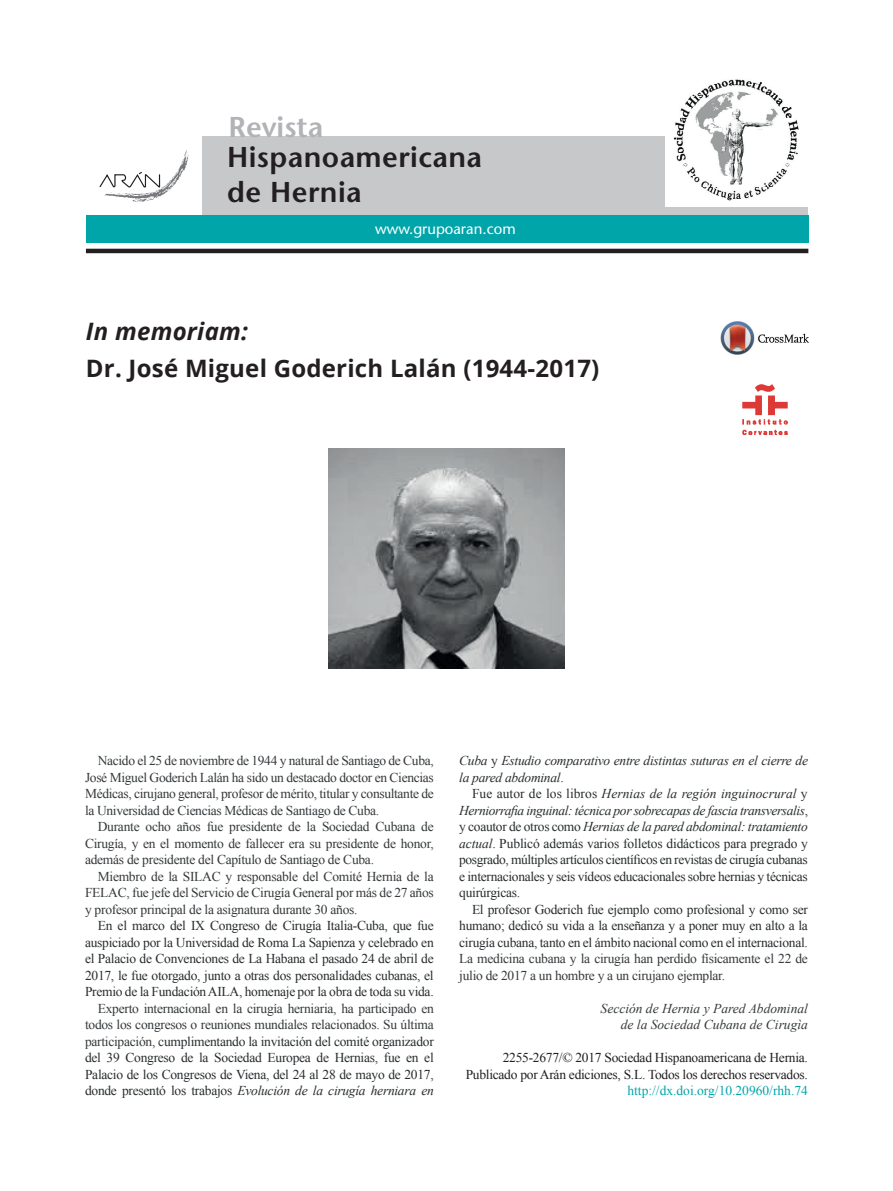
<style>
.page{position:relative;width:893px;height:1191px;background:#fff}
.page>*{position:absolute;margin:0;border:0;box-sizing:border-box;transform-origin:0 0}
.t1{font:600 28.65px/34.3px "Stone Sans Std";letter-spacing:.015em;color:#231f20}
.t2{font:600 28.65px "Stone Sans Std";color:#b2b3b7}
.t3{font:700 24px "Open Sans";letter-spacing:.01em;color:#231f20}
.t4{font:italic 700 24px "Open Sans";letter-spacing:.01em;color:#231f20}
.t5{font:500 15px "Stone Sans Std";color:#fff}
.t6{font:13.5px/16.5px "Times New Roman";letter-spacing:-.02em;color:#292d2f;text-align:justify}
.t7{font:13.5px/16.5px "Times New Roman";letter-spacing:-.02em;color:#35393b;text-align:justify}
.t8{font:13.5px/16.5px "Times New Roman";letter-spacing:-.02em;color:#231f20;text-align:right}
.t9{font:italic 13.5px/16.5px "Times New Roman";letter-spacing:-.02em;color:#292d2f}
.t10{font:italic 13.5px/16.5px "Times New Roman";color:#35393b;text-align:right}
.t11{font:13.5px "Times New Roman";color:#00a5aa}
.s1{color:#35393b}
.s2{font-style:italic}
.s3{font-style:normal}
</style>
<div class="page">
<div style="left:202px;top:137px;width:606px;height:78px;background:#c7c8ca"></div>
<div style="left:86px;top:215px;width:722px;height:27px;background:#00a5aa"></div>
<img style="left:665px;top:79px;width:143px;height:128px">
<hr style="left:86px;top:249px;width:722px;height:4px;background:#231f20">
<img style="left:721px;top:321px;width:88px;height:34px">
<img style="left:742px;top:384px;width:46px;height:51px">
<svg style="left:99px;top:150px;width:90px;height:52px"></svg>
<img style="left:329px;top:449px;width:235px;height:220px">
<h1 class="t2" style="left:229px;top:110px;width:96px">Revista</h1>
<h1 class="t1" style="left:227px;top:140px;width:256px">Hispanoamericana de Hernia</h1>
<p class="t5" style="left:375px;top:220px;width:142px">www.grupoaran.com</p>
<h2 class="t4" style="left:86px;top:314px;width:163px">In memoriam:</h2>
<h2 class="t3" style="left:86px;top:352px;width:515px">Dr. José Miguel Goderich Lalán (1944-2017)</h2>
<p class="t7" style="left:85px;top:752px;width:350px;text-indent:13px">Nacido el 25 de noviembre de 1944 y natural de Santiago de Cuba, José Miguel Goderich Lalán ha sido un destacado doctor en Ciencias Médicas, cirujano general, profesor de mérito, titular y consultante de la Universidad de Ciencias Médicas de Santiago de Cuba.</p>
<p class="t7" style="left:85px;top:818px;width:350px;text-indent:13px">Durante ocho años fue presidente de la Sociedad Cubana de Cirugía, y en el momento de fallecer era su presidente de honor, además de presidente del Capítulo de Santiago de Cuba.</p>
<p class="t7" style="left:85px;top:867px;width:350px;text-indent:13px">Miembro de la SILAC y responsable del Comité Hernia de la FELAC, fue jefe del Servicio de Cirugía General por más de 27 años y profesor principal de la asignatura durante 30 años.</p>
<p class="t6" style="left:85px;top:917px;width:350px;text-indent:13px">En el marco del IX Congreso de Cirugía Italia-Cuba, que fue auspiciado por la Universidad de Roma La Sapienza y celebrado en el Palacio de Convenciones de La Habana el pasado 24 de abril de 2017, le fue otorgado, junto a otras dos personalidades cubanas, el Premio de la Fundación AILA, homenaje por la obra de toda su vida.</p>
<p class="t6" style="left:85px;top:999px;width:350px;text-indent:13px"><span class="s1">Experto internacional en la cirugía herniaria, ha participado en todos los congresos o reuniones mundiales relacionados. Su última participación, c</span>umplimentando la invitación del comité organizador del 39 Congreso de la Sociedad Europea de Hernias, fue en el Palacio de los Congresos de Viena, del 24 al 28 de mayo de 2017, donde presentó los trabajos <span class="s2">Evolución de la cirugía herniara en</span></p>
<p class="t9" style="left:459px;top:752px;width:350px">Cuba <span class="s3">y</span> Estudio comparativo entre distintas suturas en el cierre de la pared abdominal<span class="s3">.</span></p>
<p class="t6" style="left:459px;top:785px;width:350px;text-indent:13px">Fue autor de los libros <span class="s2">Hernias de la región inguinocrural</span> y <span class="s2">Herniorrafia inguinal: técnica por sobrecapas de fascia transversalis</span>, y coautor de otros como <span class="s2">Hernias de la pared abdominal: tratamiento actual</span>. Publicó además varios folletos didácticos para pregrado y posgrado, múltiples artículos científicos en revistas de cirugía cubanas e internacionales y seis vídeos educacionales sobre hernias y técnicas quirúrgicas.</p>
<p class="t6" style="left:459px;top:900px;width:350px;text-indent:13px">El profesor Goderich fue ejemplo como profesional y como ser humano; dedicó su vida a la enseñanza y a poner muy en alto a la cirugía cubana, tanto en el ámbito nacional como en el internacional.</p>
<p class="t7" style="left:459px;top:950px;width:350px">La medicina cubana y la cirugía han perdido físicamente el 22 de julio de 2017 a un hombre y a un cirujano ejemplar.</p>
<p class="t10" style="left:601px;top:999px;width:209px">Sección de Hernia y Pared Abdominal de la Sociedad Cubana de Cirugìa</p>
<p class="t8" style="left:466px;top:1049px;width:344px">2255-2677/© 2017 Sociedad Hispanoamericana de Hernia.<br>Publicado por Arán ediciones, S.L. Todos los derechos reservados.</p>
<p class="t11" style="left:627px;top:1081px;width:182px">http://dx.doi.org/10.20960/rhh.74</p>
</div>
